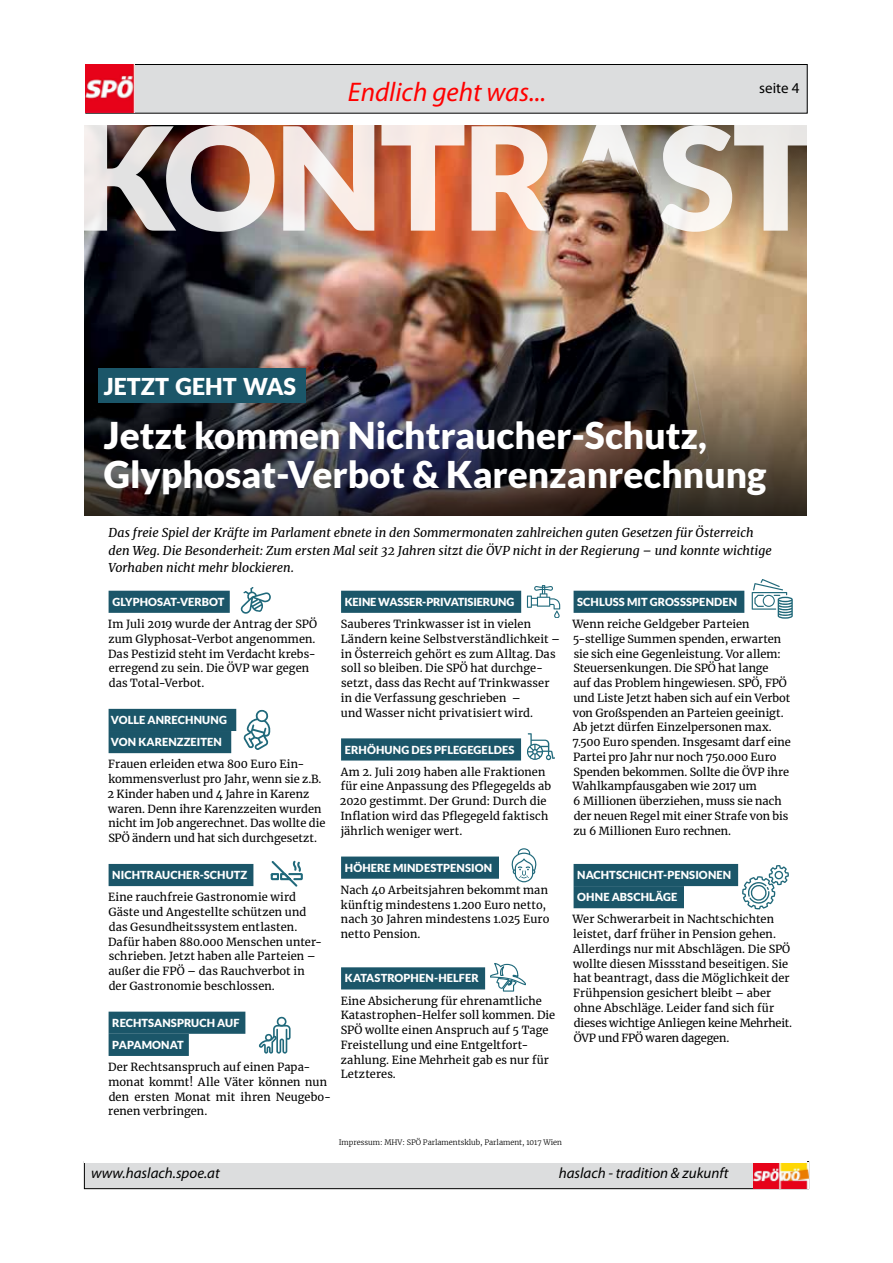
<style>
.page{position:relative;width:893px;height:1263px;background:#fff}
.page>*{position:absolute;margin:0;border:0;box-sizing:border-box;transform-origin:0 0}
.t1{font:900 36.9px/39.5px "Lato";color:#fff}
.t2{font:italic 27px "Myriad Pro";color:#f00}
.t3{font:900 23.25px "Lato";color:#fff}
.t4{font:italic 15px "Myriad Pro";color:#000}
.t5{font:15px "Myriad Pro";color:#000}
.t6{font:italic 12.3px/17.2px "Merriweather";color:#000}
.t7{font:11.1px/14.7px "Merriweather";letter-spacing:.01em;color:#000}
.t8{font:900 11.1px/22.2px "Lato";letter-spacing:.005em;color:#fff}
.t9{font:900 11.1px "Lato";letter-spacing:-.015em;color:#fff}
.t10{font:900 9.15px "Lato";color:#fff}
.t11{font:300 7.35px "Merriweather";color:#000}
</style>
<div class="page">
<div style="left:86px;top:64px;width:721px;height:49px;background:#dcddde"></div>
<div style="left:86px;top:64px;width:721px;height:49px;border:1px solid #000"></div>
<img style="left:85px;top:64px;width:49px;height:49px">
<div style="left:84px;top:1162px;width:725px;height:27px;background:#dcddde"></div>
<div style="left:84px;top:1161px;width:725px;height:28px;border:1px solid #000"></div>
<img style="left:753px;top:1162px;width:55px;height:26px">
<img style="left:84px;top:232px;width:374px;height:121px">
<svg style="left:421px;top:232px;width:37px;height:77px;background:#a35d3d"></svg>
<img style="left:84px;top:126px;width:374px;height:106px">
<img style="left:458px;top:126px;width:349px;height:227px">
<img style="left:84px;top:353px;width:723px;height:163px">
<div style="left:98px;top:368px;width:208px;height:34px;background:#1b5669"></div>
<div style="left:84px;top:516px;width:723px;height:646px;background:#fff"></div>
<div style="left:109px;top:591px;width:121px;height:22px;background:#1b5669"></div>
<div style="left:109px;top:709px;width:127px;height:22px;background:#1b5669"></div>
<div style="left:109px;top:731px;width:122px;height:22px;background:#1b5669"></div>
<div style="left:109px;top:864px;width:144px;height:22px;background:#1b5669"></div>
<div style="left:109px;top:1012px;width:136px;height:22px;background:#1b5669"></div>
<div style="left:109px;top:1034px;width:80px;height:22px;background:#1b5669"></div>
<div style="left:341px;top:591px;width:180px;height:22px;background:#1b5669"></div>
<div style="left:341px;top:738px;width:180px;height:22px;background:#1b5669"></div>
<div style="left:341px;top:856px;width:158px;height:23px;background:#1b5669"></div>
<div style="left:341px;top:967px;width:144px;height:22px;background:#1b5669"></div>
<div style="left:574px;top:591px;width:170px;height:22px;background:#1b5669"></div>
<div style="left:574px;top:864px;width:164px;height:22px;background:#1b5669"></div>
<div style="left:574px;top:886px;width:110px;height:22px;background:#1b5669"></div>
<svg style="left:240px;top:587px;width:31px;height:27px"></svg>
<svg style="left:243px;top:709px;width:28px;height:41px"></svg>
<svg style="left:527px;top:585px;width:33px;height:33px"></svg>
<svg style="left:527px;top:733px;width:28px;height:27px"></svg>
<svg style="left:511px;top:848px;width:26px;height:34px"></svg>
<svg style="left:490px;top:963px;width:36px;height:29px"></svg>
<svg style="left:271px;top:861px;width:32px;height:26px"></svg>
<svg style="left:259px;top:1016px;width:32px;height:37px"></svg>
<svg style="left:742px;top:865px;width:47px;height:44px"></svg>
<svg style="left:752px;top:579px;width:41px;height:40px"></svg>
<h2 class="t2" style="left:348px;top:75px;width:200px">Endlich geht was...</h2>
<h3 class="t5" style="left:759px;top:79px;width:42px">seite 4</h3>
<h3 class="t3" style="left:104px;top:372px;width:194px">JETZT GEHT WAS</h3>
<h1 class="t1" style="left:104px;top:415px;width:664px">Jetzt kommen Nichtraucher-Schutz,<br>Glyphosat-Verbot &amp; Karenzanrechnung</h1>
<p class="t10" style="left:639px;top:475px;width:17px">Auf</p>
<p class="t6" style="left:109px;top:524px;width:665px">Das freie Spiel der Kräfte im Parlament ebnete in den Sommermonaten zahlreichen guten Gesetzen für Österreich den Weg. Die Besonderheit: Zum ersten Mal seit 32 Jahren sitzt die ÖVP nicht in der Regierung – und konnte wichtige<br>Vorhaben nicht mehr blockieren.</p>
<p class="t8" style="left:112px;top:590px;width:114px">GLYPHOSAT-VERBOT</p>
<p class="t7" style="left:108px;top:616px;width:211px">Im Juli 2019 wurde der Antrag der SPÖ zum Glyphosat-Verbot angenommen.<br>Das Pestizid steht im Verdacht krebs&shy;erregend zu sein. Die ÖVP war gegen das Total-Verbot.</p>
<p class="t8" style="left:111px;top:709px;width:117px">VOLLE ANRECHNUNG<br>VON KARENZZEITEN</p>
<p class="t7" style="left:107px;top:757px;width:219px">Frauen erleiden etwa 800 Euro Ein&shy;kommensverlust pro Jahr, wenn sie z.B.<br>2 Kinder haben und 4 Jahre in Karenz waren. Denn ihre Karenzzeiten wurden nicht im Job angerechnet. Das wollte die SPÖ ändern und hat sich durchgesetzt.</p>
<p class="t8" style="left:112px;top:864px;width:136px">NICHTRAUCHER-SCHUTZ</p>
<p class="t7" style="left:108px;top:889px;width:215px">Eine rauchfreie Gastronomie wird Gäste und Angestellte schützen und das Gesundheitssystem entlasten.<br>Dafür haben 880.000 Menschen unter&shy;schrieben. Jetzt haben alle Parteien – außer die FPÖ – das Rauchverbot in der Gastronomie beschlossen.</p>
<p class="t8" style="left:112px;top:1011px;width:129px">RECHTSANSPRUCH AUF<br>PAPAMONAT</p>
<p class="t7" style="left:108px;top:1059px;width:224px">Der Rechtsanspruch auf einen Papa&shy;monat kommt! Alle Väter können nun den ersten Monat mit ihren Neugebo&shy;renen verbringen.</p>
<p class="t9" style="left:345px;top:595px;width:171px">KEINE WASSER-PRIVATISIERUNG</p>
<p class="t7" style="left:341px;top:616px;width:221px">Sauberes Trinkwasser ist in vielen Ländern keine Selbstverständlichkeit – in Österreich gehört es zum Alltag. Das soll so bleiben. Die SPÖ hat durchge&shy;setzt, dass das Recht auf Trinkwasser in die Verfassung geschrieben –<br>und Wasser nicht privatisiert wird.</p>
<p class="t8" style="left:345px;top:738px;width:171px">ERHÖHUNG DES PFLEGEGELDES</p>
<p class="t7" style="left:340px;top:764px;width:213px">Am 2. Juli 2019 haben alle Fraktionen für eine Anpassung des Pflegegelds ab 2020 gestimmt. Der Grund: Durch die Inflation wird das Pflegegeld faktisch jährlich weniger wert.</p>
<p class="t8" style="left:345px;top:856px;width:149px">HÖHERE MINDESTPENSION</p>
<p class="t7" style="left:341px;top:882px;width:210px">Nach 40 Arbeitsjahren bekommt man künftig mindestens 1.200 Euro netto, nach 30 Jahren mindestens 1.025 Euro netto Pension.</p>
<p class="t8" style="left:345px;top:967px;width:135px">KATASTROPHEN-HELFER</p>
<p class="t7" style="left:341px;top:993px;width:216px">Eine Absicherung für ehrenamtliche<br>Katastrophen-Helfer soll kommen. Die<br>SPÖ wollte einen Anspruch auf 5 Tage<br>Freistellung und eine Entgeltfort&shy;zahlung. Eine Mehrheit gab es nur für<br>Letzteres.</p>
<p class="t11" style="left:339px;top:1137px;width:225px">Impressum: MHV: SPÖ Parlamentsklub, Parlament, 1017 Wien</p>
<p class="t8" style="left:577px;top:590px;width:162px">SCHLUSS MIT GROSSSPENDEN</p>
<p class="t7" style="left:573px;top:616px;width:220px">Wenn reiche Geldgeber Parteien 5-stellige Summen spenden, erwarten sie sich eine Gegenleistung. Vor allem:<br>Steuersenkungen. Die SPÖ hat lange<br>auf das Problem hingewiesen. SPÖ, FPÖ und Liste Jetzt haben sich auf ein Verbot von Großspenden an Parteien geeinigt.<br>Ab jetzt dürfen Einzelpersonen max.<br>7.500 Euro spenden. Insgesamt darf eine Partei pro Jahr nur noch 750.000 Euro Spenden bekommen. Sollte die ÖVP ihre Wahlkampfausgaben wie 2017 um<br>6 Millionen überziehen, muss sie nach der neuen Regel mit einer Strafe von bis zu 6 Millionen Euro rechnen.</p>
<p class="t8" style="left:577px;top:864px;width:155px">NACHTSCHICHT-PENSIONEN<br>OHNE ABSCHLÄGE</p>
<p class="t7" style="left:573px;top:912px;width:221px">Wer Schwerarbeit in Nachtschichten leistet, darf früher in Pension gehen.<br>Allerdings nur mit Abschlägen. Die SPÖ wollte diesen Missstand beseitigen. Sie hat beantragt, dass die Möglichkeit der Frühpension gesichert bleibt – aber ohne Abschläge. Leider fand sich für dieses wichtige Anliegen keine Mehrheit.<br>ÖVP und FPÖ waren dagegen.</p>
<h3 class="t4" style="left:91px;top:1163px;width:130px">www.haslach.spoe.at</h3>
<h3 class="t4" style="left:559px;top:1163px;width:171px">haslach - tradition &amp; zukunft</h3>
</div>
